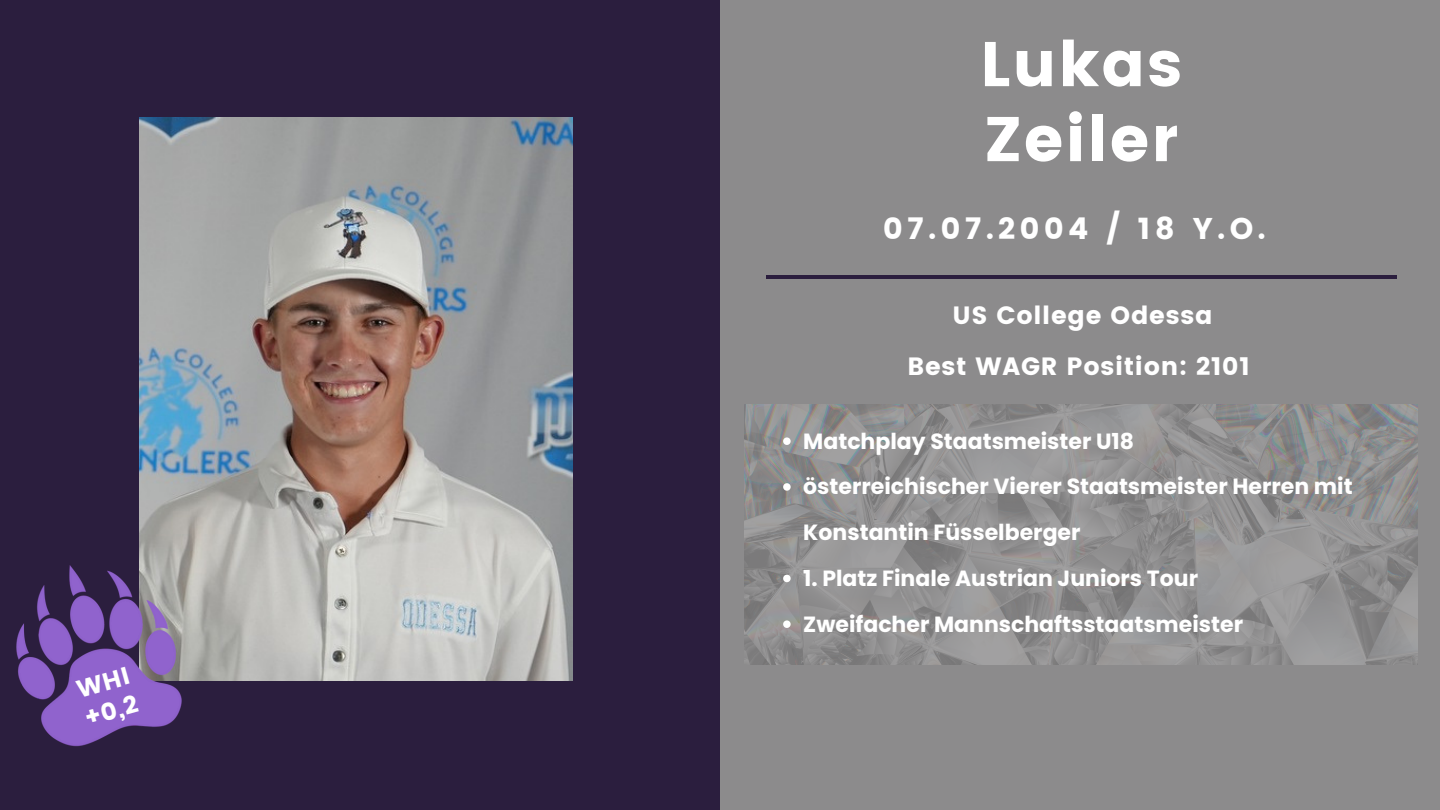
<style>
.page{position:relative;width:1440px;height:810px;background:#2b1e3e}
.page>*{position:absolute;margin:0;border:0;box-sizing:border-box;transform-origin:0 0}
.t1{font:63px/75px "Poppins";letter-spacing:.03em;color:#fff}
.t2{font:30px "Poppins";letter-spacing:.15em;color:#fff}
.t3{font:25px "Poppins";letter-spacing:.03em;color:#fff}
.t4{font:24.6px/29.5px "Poppins";color:#fff}
.t5{font:700 22px/45.8px "Poppins";color:#fff}
</style>
<div class="page">
<img style="left:139px;top:118px;width:434px;height:562px">
<div style="left:720px;top:0;width:720px;height:810px;background:#8c8b8c"></div>
<hr style="left:766px;top:275px;width:631px;height:4px;background:#2b1e3e">
<img style="left:745px;top:405px;width:672px;height:259px">
<svg style="left:783px;top:437px;width:8px;height:8px"></svg>
<svg style="left:783px;top:483px;width:8px;height:8px"></svg>
<svg style="left:783px;top:575px;width:8px;height:7px"></svg>
<svg style="left:783px;top:620px;width:8px;height:8px"></svg>
<img style="left:16px;top:550px;width:230px;height:197px">
<p class="t4" style="left:73px;top:676px;width:56px;rotate:-16deg">WHI +0,2</p>
<h1 class="t1" style="left:980px;top:27px;width:203px">Lukas<br>Zeiler</h1>
<h2 class="t2" style="left:883px;top:212px;width:384px">07.07.2004 / 18 Y.O.</h2>
<p class="t3" style="left:952px;top:301px;width:262px">US College Odessa</p>
<p class="t3" style="left:908px;top:352px;width:344px">Best WAGR Position: 2101</p>
<p class="t5" style="left:803px;top:418px;width:551px">Matchplay Staatsmeister U18<br>österreichischer Vierer Staatsmeister Herren mit<br>Konstantin Füsselberger</p>
<p class="t5" style="left:803px;top:555px;width:441px">1. Platz Finale Austrian Juniors Tour<br>Zweifacher Mannschaftsstaatsmeister</p>
</div>
